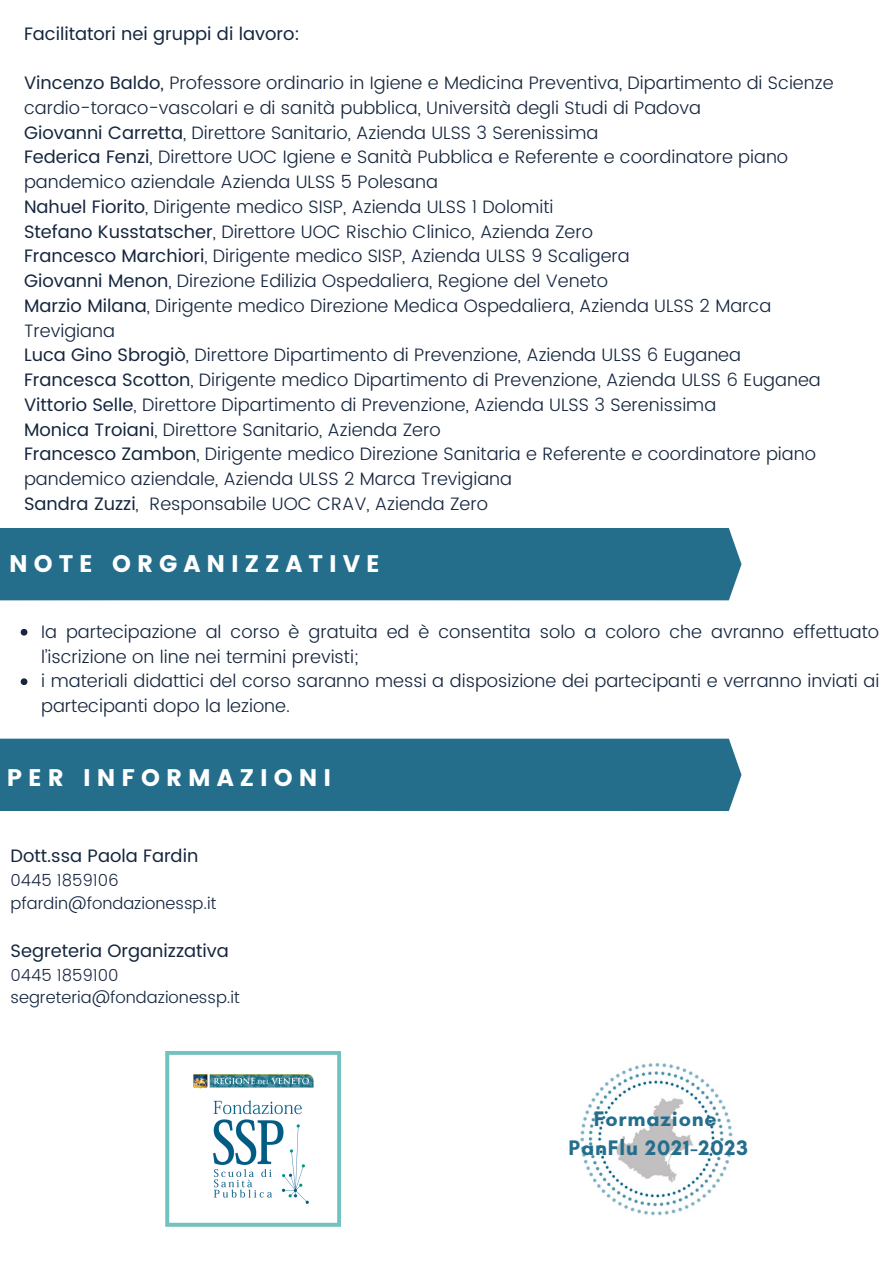
<style>
.page{position:relative;width:893px;height:1264px;background:#fff}
.page>*{position:absolute;margin:0;border:0;box-sizing:border-box;transform-origin:0 0}
.t1{font:24px "Poppins";letter-spacing:.25em;color:#fff}
.t2{font:700 21.45px/29.2px "Glacial Indifference";letter-spacing:.04em;color:#246e8c;text-align:center}
.t3{font:300 18px/24.8px "Poppins";color:#15263e}
.t4{font:18px "Poppins";color:#15263e}
.t5{font:300 16.5px/22.5px "Poppins";color:#15263e}
.s1{font-weight:400}
</style>
<div class="page">
<div style="left:0;top:528px;width:741px;height:72px;background:#246e8c"></div>
<svg style="left:21px;top:629px;width:6px;height:6px"></svg>
<svg style="left:21px;top:678px;width:6px;height:7px"></svg>
<div style="left:0;top:738px;width:741px;height:73px;background:#246e8c"></div>
<svg style="left:165px;top:1051px;width:176px;height:175px"></svg>
<img style="left:188px;top:1069px;width:130px;height:139px">
<img style="left:580px;top:1063px;width:153px;height:153px">
<p class="t4" style="left:24px;top:23px;width:277px">Facilitatori nei gruppi di lavoro:</p>
<p class="t3" style="left:24px;top:70px;width:811px"><span class="s1">Vincenzo Baldo,</span> Professore ordinario in Igiene e Medicina Preventiva, Dipartimento di Scienze cardio-toraco-vascolari e di sanità pubblica, Università degli Studi di Padova<br><span class="s1">Giovanni Carretta</span>, Direttore Sanitario, Azienda ULSS 3 Serenissima<br><span class="s1">Federica Fenzi</span>, Direttore UOC Igiene e Sanità Pubblica e Referente e coordinatore piano pandemico aziendale Azienda ULSS 5 Polesana<br><span class="s1">Nahuel Fiorito</span>, Dirigente medico SISP, Azienda ULSS 1 Dolomiti<br><span class="s1">Stefano Kusstatscher</span>, Direttore UOC Rischio Clinico, Azienda Zero<br><span class="s1">Francesco Marchiori</span>, Dirigente medico SISP, Azienda ULSS 9 Scaligera<br><span class="s1">Giovanni Menon</span>, Direzione Edilizia Ospedaliera, Regione del Veneto<br><span class="s1">Marzio Milana</span>, Dirigente medico Direzione Medica Ospedaliera, Azienda ULSS 2 Marca Trevigiana<br><span class="s1">Luca Gino Sbrogiò</span>, Direttore Dipartimento di Prevenzione, Azienda ULSS 6 Euganea <span class="s1">Francesca Scotton</span>, Dirigente medico Dipartimento di Prevenzione, Azienda ULSS 6 Euganea <span class="s1">Vittorio Selle</span>, Direttore Dipartimento di Prevenzione, Azienda ULSS 3 Serenissima<br><span class="s1">Monica Troiani</span>, Direttore Sanitario, Azienda Zero<br><span class="s1">Francesco Zambon</span>, Dirigente medico Direzione Sanitaria e Referente e coordinatore piano pandemico aziendale, Azienda ULSS 2 Marca Trevigiana<br><span class="s1">Sandra Zuzzi</span>, Responsabile UOC CRAV, Azienda Zero</p>
<h1 class="t1" style="left:9px;top:550px;width:372px">NOTE ORGANIZZATIVE</h1>
<p class="t3" style="left:41px;top:619px;width:839px">Ia partecipazione al corso è gratuita ed è consentita solo a coloro che avranno effettuato l’iscrizione on line nei termini previsti;<br>i materiali didattici del corso saranno messi a disposizione dei partecipanti e verranno inviati ai partecipanti dopo la lezione.</p>
<h1 class="t1" style="left:7px;top:764px;width:326px">PER INFORMAZIONI</h1>
<p class="t4" style="left:11px;top:845px;width:189px">Dott.ssa Paola Fardin</p>
<p class="t5" style="left:11px;top:869px;width:207px">0445 1859106 pfardin@fondazionessp.it</p>
<p class="t4" style="left:11px;top:940px;width:220px">Segreteria Organizzativa</p>
<p class="t5" style="left:11px;top:963px;width:231px">0445 1859100 segreteria@fondazionessp.it</p>
<p class="t2" style="left:568px;top:1104px;width:181px">Formazione<br>PanFlu 2021-2023</p>
</div>
